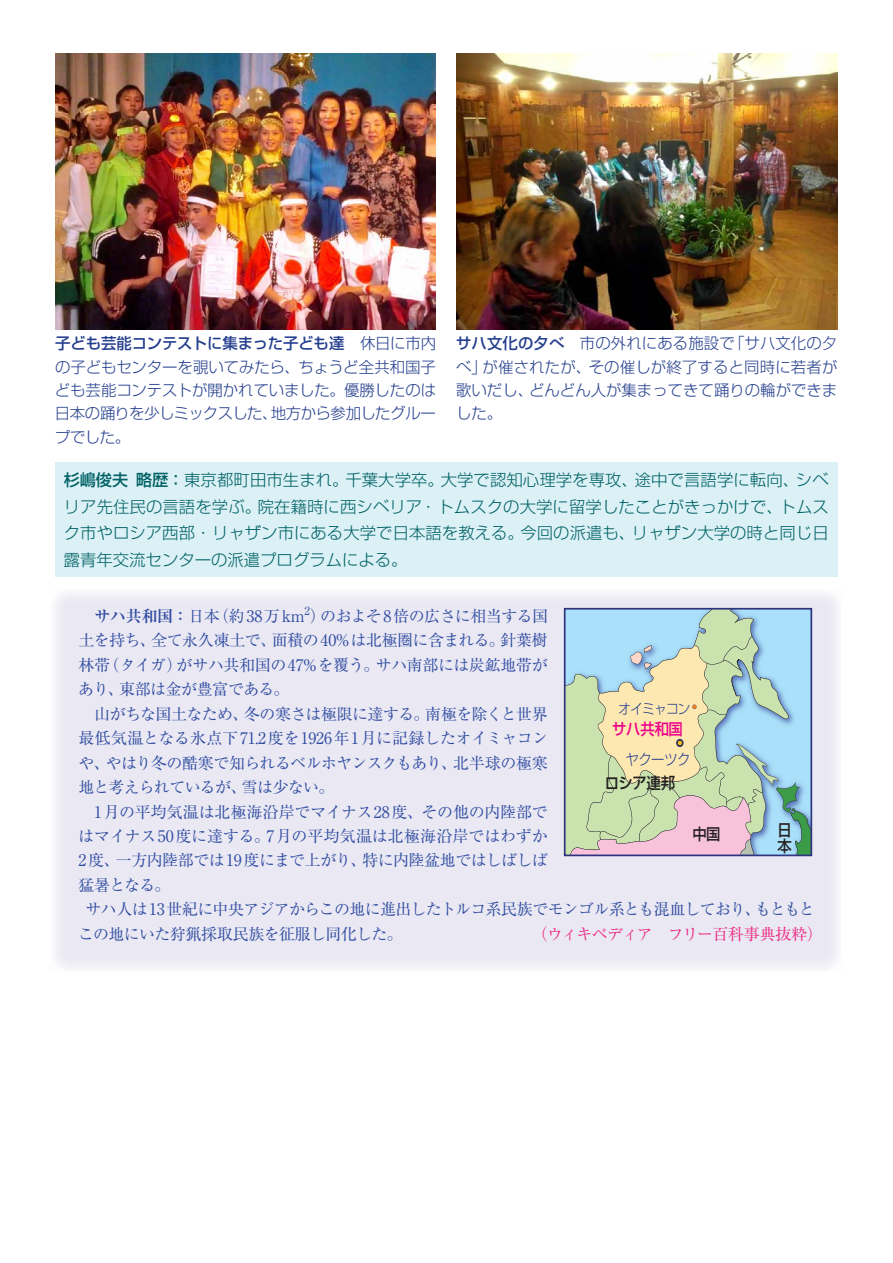
<style>
.page{position:relative;width:893px;height:1263px;background:#fff}
.page>*{position:absolute;margin:0;border:0;box-sizing:border-box;transform-origin:0 0}
.t1{font:300 16.2px/26.5px "Shin Go Pro";letter-spacing:.005em;color:#006165;text-align:justify}
.t2{font:15.9px "Ryumin Pro";letter-spacing:-.025em;color:#304ca1}
.t3{font:15.9px "Ryumin Pro";letter-spacing:-.005em;color:#304ca1}
.t4{font:15.9px "Ryumin Pro";color:#304ca1}
.t5{font:15.9px "Ryumin Pro";letter-spacing:-.04em;color:#ee2882}
.t6{font:15.9px "Ryumin Pro";letter-spacing:-.045em;color:#304ca1}
.t7{font:500 15.9px/15.8px "Shin Go Pro";letter-spacing:-.03em;color:#231f20;scale:.9 1}
.t8{font:500 15.9px "Shin Go Pro";letter-spacing:-.015em;color:#ed028c;scale:.9 1}
.t9{font:300 15.45px/23.4px "Shin Go Pro";color:#253f8e;text-align:justify}
.t10{font:300 14.85px "Shin Go Pro";letter-spacing:-.035em;color:#253f8e;scale:.9 1}
.t11{font:300 13.8px "Shin Go Pro";letter-spacing:-.045em;color:#253f8e;scale:.9 1}
.s1{font-weight:500}
.s2{font-weight:700}
</style>
<div class="page">
<img style="left:56px;top:53px;width:379px;height:277px">
<img style="left:457px;top:53px;width:380px;height:277px">
<div style="left:55px;top:462px;width:782px;height:115px;background:#dbf1f6"></div>
<div style="left:51px;top:589px;width:791px;height:383px;background:#e9e8f3"></div>
<svg style="left:565px;top:609px;width:246px;height:246px;background:#c1d5c7"></svg>
<p class="t9" style="left:55px;top:330px;width:383px"><span class="s1">子ども芸能コンテストに集まった子ども達</span>　休日に市内の子どもセンターを覗いてみたら、ちょうど全共和国子ども芸能コンテストが開かれていました。優勝したのは日本の踊りを少しミックスした、地方から参加したグループでした。</p>
<p class="t9" style="left:456px;top:330px;width:383px"><span class="s1">サハ文化の夕べ</span>　市の外れにある施設で「サハ文化の夕べ」が催されたが、その催しが終了すると同時に若者が歌いだし、どんどん人が集まってきて踊りの輪ができました。</p>
<p class="t1" style="left:64px;top:464px;width:767px"><span class="s1">杉嶋俊夫 略歴：</span>東京都町田市生まれ。千葉大学卒。大学で認知心理学を専攻、途中で言語学に転向、シベリア先住民の言語を学ぶ。院在籍時に西シベリア・トムスクの大学に留学したことがきっかけで、トムスク市やロシア西部・リャザン市にある大学で日本語を教える。今回の派遣も、リャザン大学の時と同じ日露青年交流センターの派遣プログラムによる。</p>
<p class="t2" style="left:79px;top:603px;width:471px"><span class="s2">　サハ共和国：</span>日本（約38万km<sup>2</sup>）のおよそ8倍の広さに相当する国</p>
<p class="t2" style="left:78px;top:628px;width:471px">土を持ち、全て永久凍土で、面積の40%は北極圏に含まれる。針葉樹</p>
<p class="t2" style="left:79px;top:652px;width:471px">林帯（タイガ）がサハ共和国の47%を覆う。サハ南部には炭鉱地帯が</p>
<p class="t2" style="left:78px;top:677px;width:213px">あり、東部は金が豊富である。</p>
<p class="t2" style="left:79px;top:701px;width:471px">　山がちな国土なため、冬の寒さは極限に達する。南極を除くと世界</p>
<p class="t3" style="left:79px;top:726px;width:471px">最低気温となる氷点下71.2度を1926年1月に記録したオイミャコン</p>
<p class="t2" style="left:78px;top:750px;width:471px">や、やはり冬の酷寒で知られるベルホヤンスクもあり、北半球の極寒</p>
<p class="t6" style="left:78px;top:775px;width:258px">地と考えられているが、雪は少ない。</p>
<p class="t3" style="left:79px;top:799px;width:471px">　1月の平均気温は北極海沿岸でマイナス28度、その他の内陸部で</p>
<p class="t4" style="left:78px;top:823px;width:471px">はマイナス50度に達する。7月の平均気温は北極海沿岸ではわずか</p>
<p class="t2" style="left:79px;top:848px;width:471px">2度、一方内陸部では19度にまで上がり、特に内陸盆地ではしばしば</p>
<p class="t2" style="left:79px;top:872px;width:93px">猛暑となる。</p>
<p class="t2" style="left:85px;top:897px;width:731px">サハ人は13世紀に中央アジアからこの地に進出したトルコ系民族でモンゴル系とも混血しており、もともと</p>
<p class="t2" style="left:78px;top:921px;width:326px">この地にいた狩猟採取民族を征服し同化した。</p>
<p class="t5" style="left:532px;top:921px;width:293px">（ウィキペディア　フリー百科事典抜粋）</p>
<p class="t11" style="left:619px;top:697px;width:81px">オイミャコン</p>
<p class="t8" style="left:612px;top:716px;width:80px">サハ共和国</p>
<p class="t10" style="left:625px;top:747px;width:74px">ヤクーツク</p>
<p class="t7" style="left:605px;top:773px;width:80px">ロシア連邦</p>
<p class="t7" style="left:692px;top:824px;width:33px">中国</p>
<p class="t7" style="left:777px;top:820px;width:17px">日本</p>
</div>
